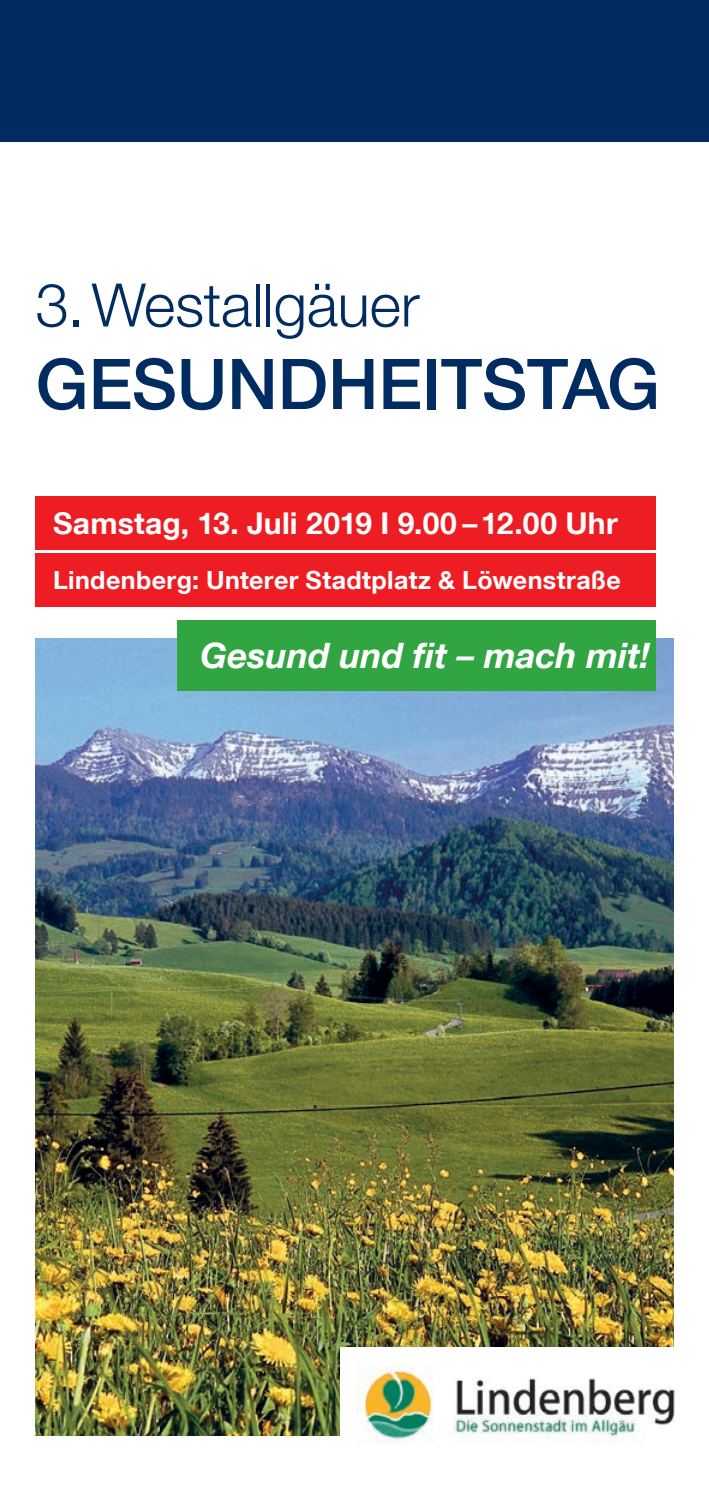
<style>
.page{position:relative;width:709px;height:1489px;background:#fff}
.page>*{position:absolute;margin:0;border:0;box-sizing:border-box;transform-origin:0 0}
.t1{font:500 70px "Helvetica Neue LT Com";letter-spacing:-.005em;color:#002c62}
.t2{font:300 60px "Helvetica Neue LT Com";letter-spacing:-.005em;color:#002c62}
.t3{font:italic 700 35px "Helvetica Neue LT Com";color:#fff}
.t4{font:700 30px "Helvetica Neue LT Com";letter-spacing:.005em;color:#fff}
.t5{font:700 25px "Helvetica Neue LT Com";letter-spacing:.015em;color:#fff}
</style>
<div class="page">
<img style="left:35px;top:638px;width:638px;height:797px">
<div style="left:0;top:0;width:709px;height:142px;background:#002c62"></div>
<div style="left:35px;top:496px;width:621px;height:53px;background:#ee1d23"></div>
<div style="left:35px;top:553px;width:621px;height:53px;background:#ee1d23"></div>
<div style="left:177px;top:620px;width:479px;height:71px;background:#32a543"></div>
<div style="left:340px;top:1346px;width:369px;height:142px;background:#fff"></div>
<img style="left:359px;top:1367px;width:316px;height:76px">
<h2 class="t2" style="left:35px;top:268px;width:386px">3.Westallgäuer</h2>
<h1 class="t1" style="left:35px;top:342px;width:626px">GESUNDHEITSTAG</h1>
<p class="t4" style="left:53px;top:504px;width:566px">Samstag, 13. Juli 2019 I 9.00 – 12.00 Uhr</p>
<p class="t5" style="left:53px;top:564px;width:569px">Lindenberg: Unterer Stadtplatz &amp; Löwenstraße</p>
<h3 class="t3" style="left:201px;top:633px;width:451px">Gesund und fit – mach mit!</h3>
</div>
